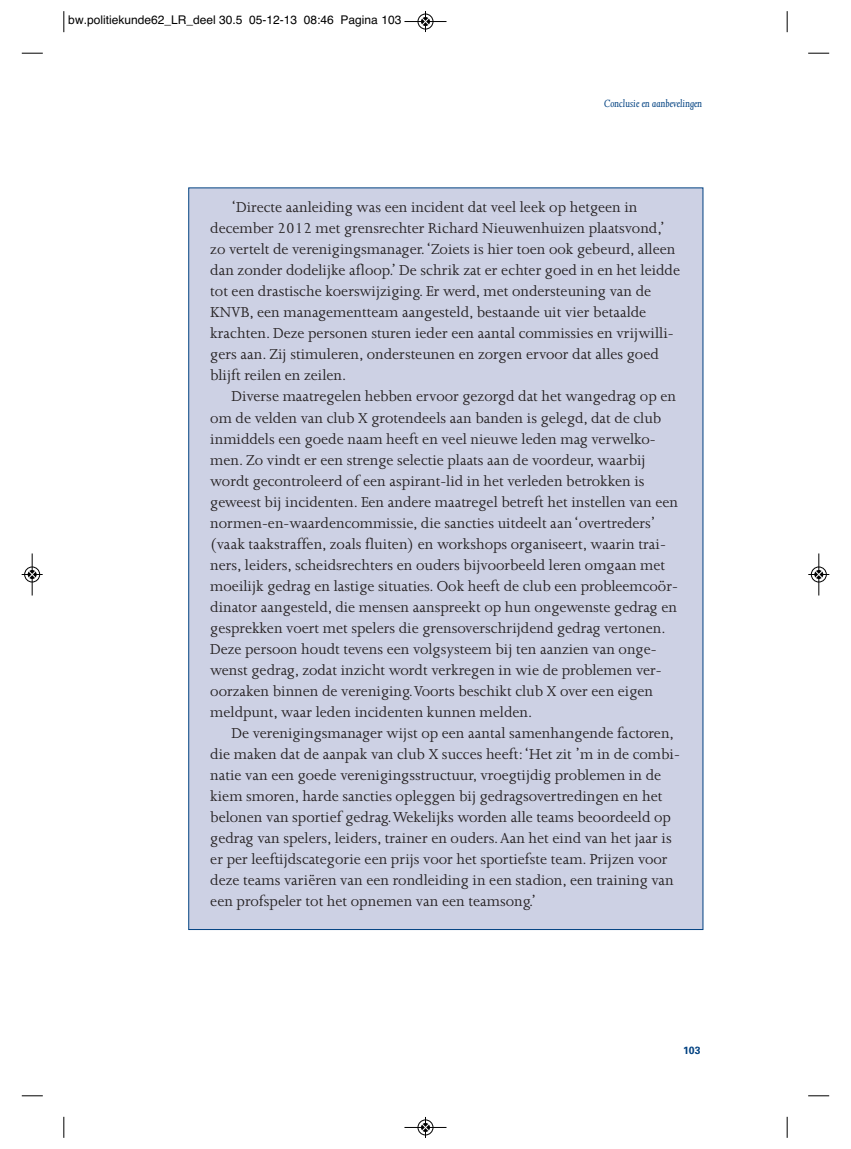
<style>
.page{position:relative;width:851px;height:1149px;background:#fff}
.page>*{position:absolute;margin:0;border:0;box-sizing:border-box;transform-origin:0 0}
.t1{font:16.5px/21px "Joanna";color:#231f20}
.t2{font:12px "Helvetica";color:#000}
.t3{font:italic 12px "Joanna";color:#014181}
.t4{font:700 10.5px "Univers";color:#014181}
</style>
<div class="page">
<div style="left:189px;top:188px;width:513px;height:740px;background:#cdd1e4"></div>
<svg style="left:63px;top:11px;width:2px;height:21px"></svg>
<svg style="left:22px;top:53px;width:21px;height:1px"></svg>
<svg style="left:786px;top:11px;width:1px;height:21px"></svg>
<svg style="left:808px;top:53px;width:21px;height:1px"></svg>
<svg style="left:63px;top:1116px;width:2px;height:21px"></svg>
<svg style="left:22px;top:1095px;width:21px;height:1px"></svg>
<svg style="left:786px;top:1116px;width:1px;height:21px"></svg>
<svg style="left:808px;top:1095px;width:21px;height:1px"></svg>
<div style="left:417px;top:14px;width:16px;height:16px;border:1px solid #fff;border-radius:50%"></div>
<hr style="left:404px;top:21px;width:42px;height:1px;background:#000">
<div style="left:418px;top:14px;width:15px;height:15px;border:1px solid #000;border-radius:50%"></div>
<svg style="left:421px;top:11px;width:8px;height:21px"></svg>
<div style="left:417px;top:1119px;width:16px;height:15px;border:1px solid #fff;border-radius:50%"></div>
<hr style="left:404px;top:1126px;width:42px;height:1px;background:#000">
<div style="left:418px;top:1119px;width:15px;height:15px;border:1px solid #000;border-radius:50%"></div>
<svg style="left:421px;top:1116px;width:8px;height:21px"></svg>
<hr style="left:32px;top:553px;width:1px;height:42px;background:#000">
<div style="left:24px;top:566px;width:16px;height:16px;border:1px solid #000;border-radius:50%"></div>
<svg style="left:22px;top:570px;width:21px;height:8px"></svg>
<div style="left:810px;top:566px;width:16px;height:16px;border:1px solid #fff;border-radius:50%"></div>
<hr style="left:818px;top:553px;width:1px;height:42px;background:#000">
<div style="left:811px;top:566px;width:15px;height:16px;border:1px solid #000;border-radius:50%"></div>
<svg style="left:808px;top:570px;width:21px;height:8px"></svg>
<p class="t2" style="left:68px;top:16px;width:334px">bw.politiekunde62_LR_deel 30.5 05-12-13 08:46 Pagina 103</p>
<p class="t3" style="left:604px;top:99px;width:99px">Conclusie en aanbevelingen</p>
<p class="t1" style="left:210px;top:198px;width:471px;text-indent:21px">‘Directe aanleiding was een incident dat veel leek op hetgeen in december 2012 met grensrechter Richard Nieuwenhuizen plaatsvond,’ zo vertelt de verenigingsmanager. ‘Zoiets is hier toen ook gebeurd, alleen dan zonder dodelijke afloop.’ De schrik zat er echter goed in en het leidde tot een drastische koerswijziging. Er werd, met ondersteuning van de KNVB, een managementteam aangesteld, bestaande uit vier betaalde krachten. Deze personen sturen ieder een aantal commissies en vrijwilli&shy;gers aan. Zij stimuleren, ondersteunen en zorgen ervoor dat alles goed blijft reilen en zeilen.</p>
<p class="t1" style="left:210px;top:387px;width:469px;text-indent:21px">Diverse maatregelen hebben ervoor gezorgd dat het wangedrag op en om de velden van club X grotendeels aan banden is gelegd, dat de club inmiddels een goede naam heeft en veel nieuwe leden mag verwelko&shy;men. Zo vindt er een strenge selectie plaats aan de voordeur, waarbij wordt gecontroleerd of een aspirant-lid in het verleden betrokken is geweest bij incidenten. Een andere maatregel betreft het instellen van een normen-en-waardencommissie, die sancties uitdeelt aan ‘overtreders’ (vaak taakstraffen, zoals fluiten) en workshops organiseert, waarin trai&shy;ners, leiders, scheidsrechters en ouders bijvoorbeeld leren omgaan met moeilijk gedrag en lastige situaties. Ook heeft de club een probleemcoör&shy;dinator aangesteld, die mensen aanspreekt op hun ongewenste gedrag en gesprekken voert met spelers die grensoverschrijdend gedrag vertonen.<br>Deze persoon houdt tevens een volgsysteem bij ten aanzien van onge&shy;wenst gedrag, zodat inzicht wordt verkregen in wie de problemen ver&shy;oorzaken binnen de vereniging. Voorts beschikt club X over een eigen meldpunt, waar leden incidenten kunnen melden.</p>
<p class="t1" style="left:210px;top:723px;width:471px;text-indent:21px">De verenigingsmanager wijst op een aantal samenhangende factoren, die maken dat de aanpak van club X succes heeft: ‘Het zit ’m in de combi&shy;natie van een goede verenigingsstructuur, vroegtijdig problemen in de kiem smoren, harde sancties opleggen bij gedragsovertredingen en het belonen van sportief gedrag. Wekelijks worden alle teams beoordeeld op gedrag van spelers, leiders, trainer en ouders. Aan het eind van het jaar is er per leeftijdscategorie een prijs voor het sportiefste team. Prijzen voor deze teams variëren van een rondleiding in een stadion, een training van een profspeler tot het opnemen van een teamsong.’</p>
<p class="t4" style="left:683px;top:1045px;width:19px">103</p>
</div>
